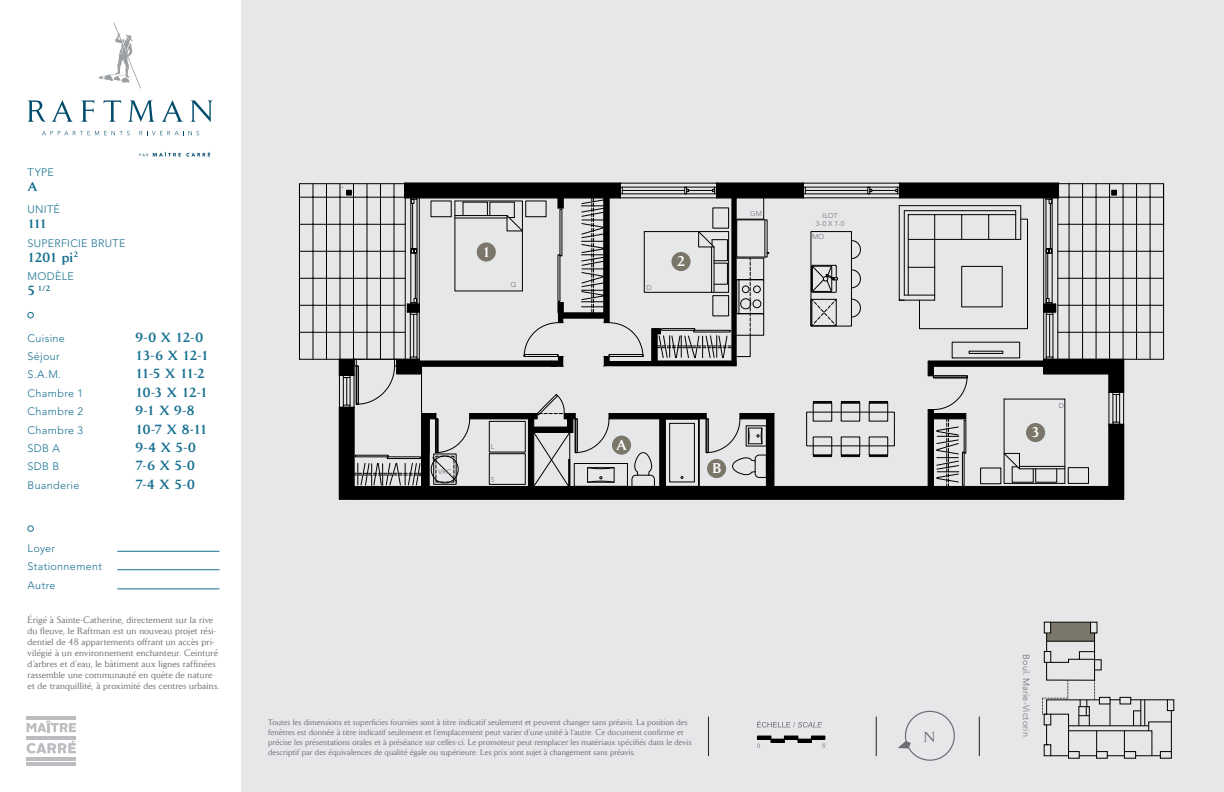
<style>
.page{position:relative;width:1224px;height:792px;background:#fff}
.page>*{position:absolute;margin:0;border:0;box-sizing:border-box;transform-origin:0 0}
.t1{font:14.4px "Daily News";color:#6c6d70}
.t2{font:500 14px "Daily News";color:#fff}
.t3{font:500 13.2px "Daily News";letter-spacing:-.035em;color:#167090}
.t4{font:500 12.4px "Daily News";color:#167090;scale:1.06 1}
.t5{font:300 10.8px "Avenir LT Std";letter-spacing:.03em;color:#167090}
.t6{font:9px/11px "Daily News";letter-spacing:.02em;color:#6c6d70}
.t7{font:300 9px "Avenir LT Std";letter-spacing:.02em;color:#6c6d70}
.t8{font:8px/10px "Daily News";letter-spacing:.015em;color:#6c6d70}
.t9{font:500 7.7px "Daily News";color:#167090}
.t10{font:300 7px "Avenir LT Std";letter-spacing:.02em;color:#6c6d70}
.s1{font-size:13.2px}
</style>
<div class="page">
<svg style="left:28px;top:526px;width:6px;height:6px"></svg>
<hr style="left:117px;top:589px;width:102px;height:1px;background:#167090">
<hr style="left:117px;top:570px;width:102px;height:1px;background:#167090">
<hr style="left:117px;top:551px;width:102px;height:1px;background:#167090">
<div style="left:242px;top:0;width:982px;height:792px;background:#e6e7e9"></div>
<svg style="left:28px;top:100px;width:18px;height:22px"></svg>
<svg style="left:52px;top:100px;width:21px;height:22px"></svg>
<svg style="left:81px;top:100px;width:13px;height:22px"></svg>
<svg style="left:104px;top:100px;width:17px;height:22px"></svg>
<svg style="left:128px;top:100px;width:27px;height:22px"></svg>
<svg style="left:162px;top:100px;width:21px;height:22px"></svg>
<svg style="left:191px;top:100px;width:22px;height:22px"></svg>
<svg style="left:42px;top:131px;width:88px;height:4px"></svg>
<svg style="left:140px;top:131px;width:60px;height:4px"></svg>
<svg style="left:99px;top:23px;width:42px;height:65px"></svg>
<svg style="left:140px;top:152px;width:70px;height:5px"></svg>
<hr style="left:27px;top:716px;width:49px;height:3px;background:#bcbdc0">
<hr style="left:27px;top:736px;width:49px;height:3px;background:#bcbdc0">
<hr style="left:27px;top:762px;width:49px;height:3px;background:#bcbdc0">
<hr style="left:27px;top:757px;width:49px;height:3px;background:#bcbdc0">
<svg style="left:26px;top:740px;width:50px;height:14px"></svg>
<svg style="left:27px;top:721px;width:49px;height:11px"></svg>
<svg style="left:28px;top:312px;width:6px;height:6px"></svg>
<hr style="left:708px;top:717px;width:1px;height:39px;background:#231f20">
<hr style="left:876px;top:717px;width:1px;height:39px;background:#231f20">
<hr style="left:979px;top:717px;width:1px;height:39px;background:#231f20">
<svg style="left:757px;top:721px;width:65px;height:7px"></svg>
<svg style="left:822px;top:744px;width:4px;height:4px"></svg>
<div style="left:798px;top:739px;width:14px;height:3px;border:1px solid #000"></div>
<div style="left:784px;top:736px;width:14px;height:3px;border:1px solid #000"></div>
<div style="left:771px;top:739px;width:14px;height:3px;border:1px solid #000"></div>
<div style="left:757px;top:736px;width:14px;height:3px;border:1px solid #000"></div>
<div style="left:811px;top:736px;width:14px;height:3px;border:1px solid #000"></div>
<hr style="left:900px;top:182px;width:158px;height:2px;background:#000">
<hr style="left:717px;top:182px;width:86px;height:2px;background:#000">
<hr style="left:405px;top:182px;width:215px;height:2px;background:#000">
<hr style="left:339px;top:499px;width:785px;height:1px;background:#000">
<svg style="left:299px;top:183px;width:865px;height:316px"></svg>
<div style="left:713px;top:296px;width:16px;height:20px;border:1px solid #000"></div>
<svg style="left:1042px;top:622px;width:132px;height:136px"></svg>
<svg style="left:898px;top:710px;width:57px;height:51px"></svg>
<div style="left:477px;top:242px;width:19px;height:20px;background:#7a776a;border-radius:50%"></div>
<div style="left:671px;top:252px;width:20px;height:19px;background:#7a776a;border-radius:50%"></div>
<div style="left:1026px;top:423px;width:19px;height:19px;background:#7a776a;border-radius:50%"></div>
<p class="t5" style="left:28px;top:166px;width:28px">TYPE</p>
<p class="t4" style="left:28px;top:179px;width:11px">A</p>
<p class="t5" style="left:28px;top:203px;width:34px">UNITÉ</p>
<p class="t4" style="left:28px;top:216px;width:20px">111</p>
<p class="t5" style="left:28px;top:237px;width:99px">SUPERFICIE BRUTE</p>
<p class="t3" style="left:28px;top:249px;width:52px">1201 pi<sup>2</sup></p>
<p class="t5" style="left:28px;top:270px;width:48px">MODÈLE</p>
<p class="t9" style="left:28px;top:283px;width:24px"><span class="s1">5</span> 1/2</p>
<p class="t5" style="left:28px;top:331px;width:39px">Cuisine</p>
<p class="t3" style="left:136px;top:329px;width:69px">9-0 X 12-0</p>
<p class="t5" style="left:28px;top:350px;width:34px">Séjour</p>
<p class="t3" style="left:136px;top:347px;width:75px">13-6 X 12-1</p>
<p class="t5" style="left:28px;top:368px;width:35px">S.A.M.</p>
<p class="t3" style="left:136px;top:366px;width:71px">11-5 X 11-2</p>
<p class="t5" style="left:28px;top:387px;width:57px">Chambre 1</p>
<p class="t3" style="left:136px;top:384px;width:74px">10-3 X 12-1</p>
<p class="t5" style="left:28px;top:405px;width:57px">Chambre 2</p>
<p class="t3" style="left:136px;top:402px;width:60px">9-1 X 9-8</p>
<p class="t5" style="left:28px;top:423px;width:57px">Chambre 3</p>
<p class="t3" style="left:136px;top:421px;width:73px">10-7 X 8-11</p>
<p class="t5" style="left:28px;top:442px;width:34px">SDB A</p>
<p class="t3" style="left:136px;top:439px;width:62px">9-4 X 5-0</p>
<p class="t5" style="left:28px;top:460px;width:33px">SDB B</p>
<p class="t3" style="left:136px;top:458px;width:61px">7-6 X 5-0</p>
<p class="t5" style="left:28px;top:479px;width:53px">Buanderie</p>
<p class="t3" style="left:136px;top:476px;width:61px">7-4 X 5-0</p>
<p class="t5" style="left:28px;top:542px;width:29px">Loyer</p>
<p class="t5" style="left:28px;top:560px;width:76px">Stationnement</p>
<p class="t5" style="left:28px;top:578px;width:29px">Autre</p>
<p class="t6" style="left:28px;top:614px;width:193px">Érigé à Sainte-Catherine, directement sur la rive du fleuve, le Raftman est un nouveau projet rési&shy;dentiel de 48 appartements offrant un accès pri&shy;vilégié à un environnement enchanteur. Ceinturé d’arbres et d’eau, le bâtiment aux lignes raffinées rassemble une communauté en quête de nature et de tranquillité, à proximité des centres urbains.</p>
<p class="t2" style="left:482px;top:243px;width:10px">1</p>
<p class="t10" style="left:510px;top:281px;width:7px">Q</p>
<p class="t10" style="left:438px;top:467px;width:15px">VRC</p>
<p class="t10" style="left:491px;top:443px;width:5px">L</p>
<p class="t10" style="left:491px;top:475px;width:5px">S</p>
<p class="t10" style="left:647px;top:284px;width:7px">D</p>
<p class="t2" style="left:677px;top:253px;width:10px">2</p>
<p class="t10" style="left:750px;top:210px;width:13px">GM</p>
<p class="t2" style="left:616px;top:437px;width:12px">A</p>
<p class="t2" style="left:712px;top:460px;width:10px">B</p>
<p class="t8" style="left:268px;top:717px;width:425px">Toutes les dimensions et superficies fournies sont à titre indicatif seulement et peuvent changer sans préavis. La position des fenêtres est donnée à titre indicatif seulement et l’emplacement peut varier d’une unité à l’autre. Ce document confirme et précise les présentations orales et à préséance sur celles-ci. Le promoteur peut remplacer les matériaux spécifiés dans le devis descriptif par des équivalences de qualité égale ou supérieure. Les prix sont sujet à changement sans préavis.</p>
<p class="t10" style="left:822px;top:212px;width:17px">ILOT</p>
<p class="t10" style="left:816px;top:220px;width:30px">3-0 X 7-0</p>
<p class="t10" style="left:812px;top:233px;width:14px">MO</p>
<p class="t1" style="left:924px;top:729px;width:13px">N</p>
<p class="t2" style="left:1032px;top:424px;width:10px">3</p>
<p class="t10" style="left:1059px;top:402px;width:7px">D</p>
<p class="t7" style="left:1032px;top:654px;width:84px;rotate:90deg">Boul. Marie-Victorin</p>
</div>
